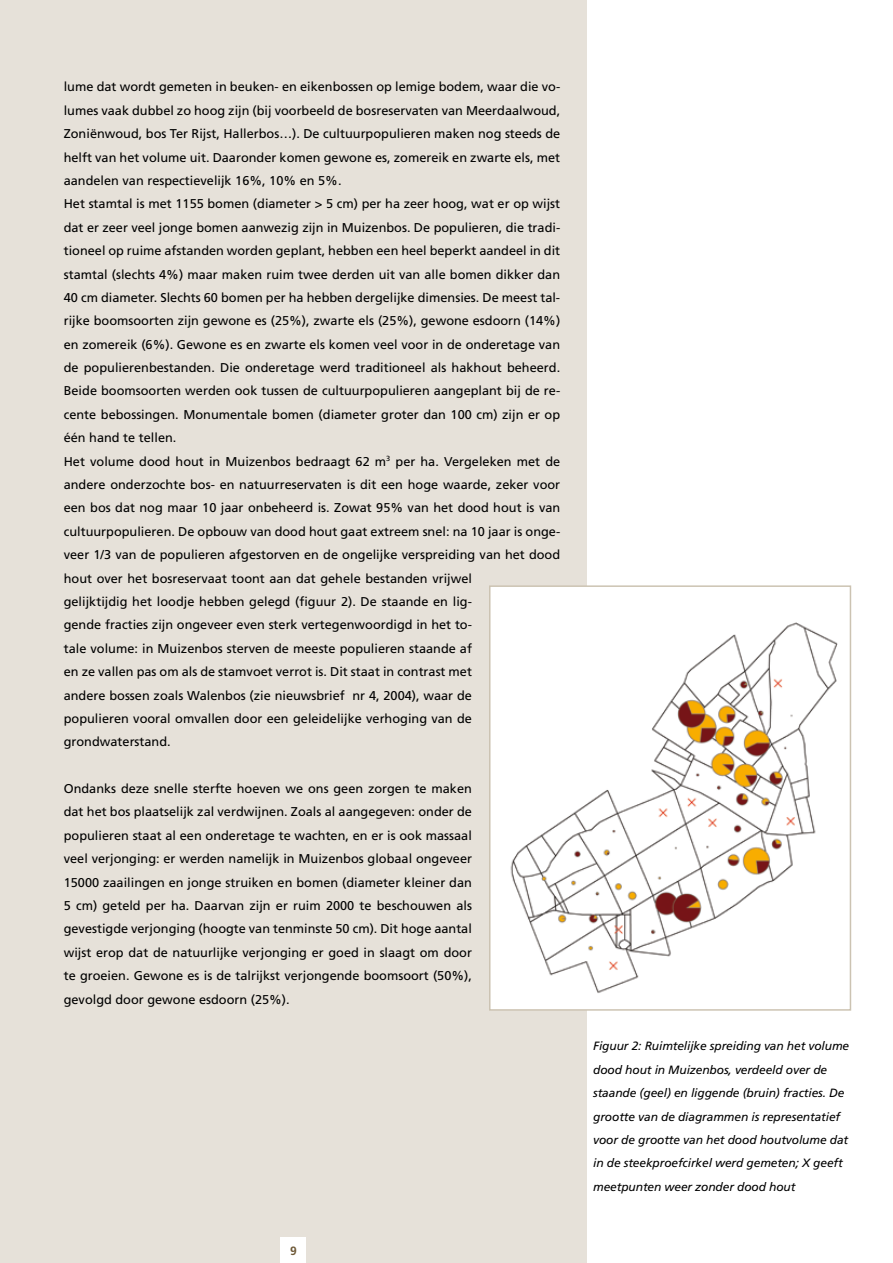
<style>
.page{position:relative;width:893px;height:1263px;background:#fff}
.page>*{position:absolute;margin:0;border:0;box-sizing:border-box;transform-origin:0 0}
.t1{font:12.75px/23.4px "Frutiger LT Std";color:#000}
.t2{font:italic 12px/23.4px "Frutiger";letter-spacing:-.01em;color:#000}
.t3{font:700 12px "Frutiger LT Std";color:#6d5836}
</style>
<div class="page">
<div style="left:0;top:0;width:587px;height:1263px;background:#e6e1d9"></div>
<div style="left:281px;top:1237px;width:25px;height:26px;background:#fff"></div>
<div style="left:490px;top:586px;width:360px;height:424px;background:#fff"></div>
<img style="left:510px;top:622px;width:328px;height:371px">
<div style="left:489px;top:585px;width:362px;height:426px;border:2px solid #ccc3b2"></div>
<p class="t1" style="left:64px;top:75px;width:498px">lume dat wordt gemeten in beuken- en eikenbossen op lemige bodem, waar die vo&shy;lumes vaak dubbel zo hoog zijn (bij voorbeeld de bosreservaten van Meerdaalwoud, Zoniënwoud, bos Ter Rijst, Hallerbos…). De cultuurpopulieren maken nog steeds de helft van het volume uit. Daaronder komen gewone es, zomereik en zwarte els, met aandelen van respectievelijk 16%, 10% en 5%.<br>Het stamtal is met 1155 bomen (diameter &gt; 5 cm) per ha zeer hoog, wat er op wijst dat er zeer veel jonge bomen aanwezig zijn in Muizenbos. De populieren, die tradi&shy;tioneel op ruime afstanden worden geplant, hebben een heel beperkt aandeel in dit stamtal (slechts 4%) maar maken ruim twee derden uit van alle bomen dikker dan 40 cm diameter. Slechts 60 bomen per ha hebben dergelijke dimensies. De meest tal&shy;rijke boomsoorten zijn gewone es (25%), zwarte els (25%), gewone esdoorn (14%) en zomereik (6%). Gewone es en zwarte els komen veel voor in de onderetage van de populierenbestanden. Die onderetage werd traditioneel als hakhout beheerd.<br>Beide boomsoorten werden ook tussen de cultuurpopulieren aangeplant bij de re&shy;cente bebossingen. Monumentale bomen (diameter groter dan 100 cm) zijn er op één hand te tellen.<br>Het volume dood hout in Muizenbos bedraagt 62 m<sup>3</sup> per ha. Vergeleken met de andere onderzochte bos- en natuurreservaten is dit een hoge waarde, zeker voor een bos dat nog maar 10 jaar onbeheerd is. Zowat 95% van het dood hout is van cultuurpopulieren. De opbouw van dood hout gaat extreem snel: na 10 jaar is onge&shy;veer 1/3 van de populieren afgestorven en de ongelijke verspreiding van het dood hout over het bosreservaat toont aan dat gehele bestanden vrijwel<br>gelijktijdig het loodje hebben gelegd (figuur 2). De staande en lig-<br>gende fracties zijn ongeveer even sterk vertegenwoordigd in het to-<br>tale volume: in Muizenbos sterven de meeste populieren staande af<br>en ze vallen pas om als de stamvoet verrot is. Dit staat in contrast met<br>andere bossen zoals Walenbos (zie nieuwsbrief nr 4, 2004), waar de<br>populieren vooral omvallen door een geleidelijke verhoging van de grondwaterstand.</p>
<p class="t1" style="left:64px;top:777px;width:410px;text-align:justify">Ondanks deze snelle sterfte hoeven we ons geen zorgen te maken dat het bos plaatselijk zal verdwijnen. Zoals al aangegeven: onder de populieren staat al een onderetage te wachten, en er is ook massaal veel verjonging: er werden namelijk in Muizenbos globaal ongeveer 15000 zaailingen en jonge struiken en bomen (diameter kleiner dan 5 cm) geteld per ha. Daarvan zijn er ruim 2000 te beschouwen als gevestigde verjonging (hoogte van tenminste 50 cm). Dit hoge aantal wijst erop dat de natuurlijke verjonging er goed in slaagt om door te groeien. Gewone es is de talrijkst verjongende boomsoort (50%), gevolgd door gewone esdoorn (25%).</p>
<p class="t3" style="left:290px;top:1243px;width:8px">9</p>
<p class="t2" style="left:593px;top:1034px;width:258px">Figuur 2: Ruimtelijke spreiding van het volume dood hout in Muizenbos, verdeeld over de staande (geel) en liggende (bruin) fracties. De grootte van de diagrammen is representatief voor de grootte van het dood houtvolume dat in de steekproefcirkel werd gemeten; X geeft meetpunten weer zonder dood hout</p>
</div>
